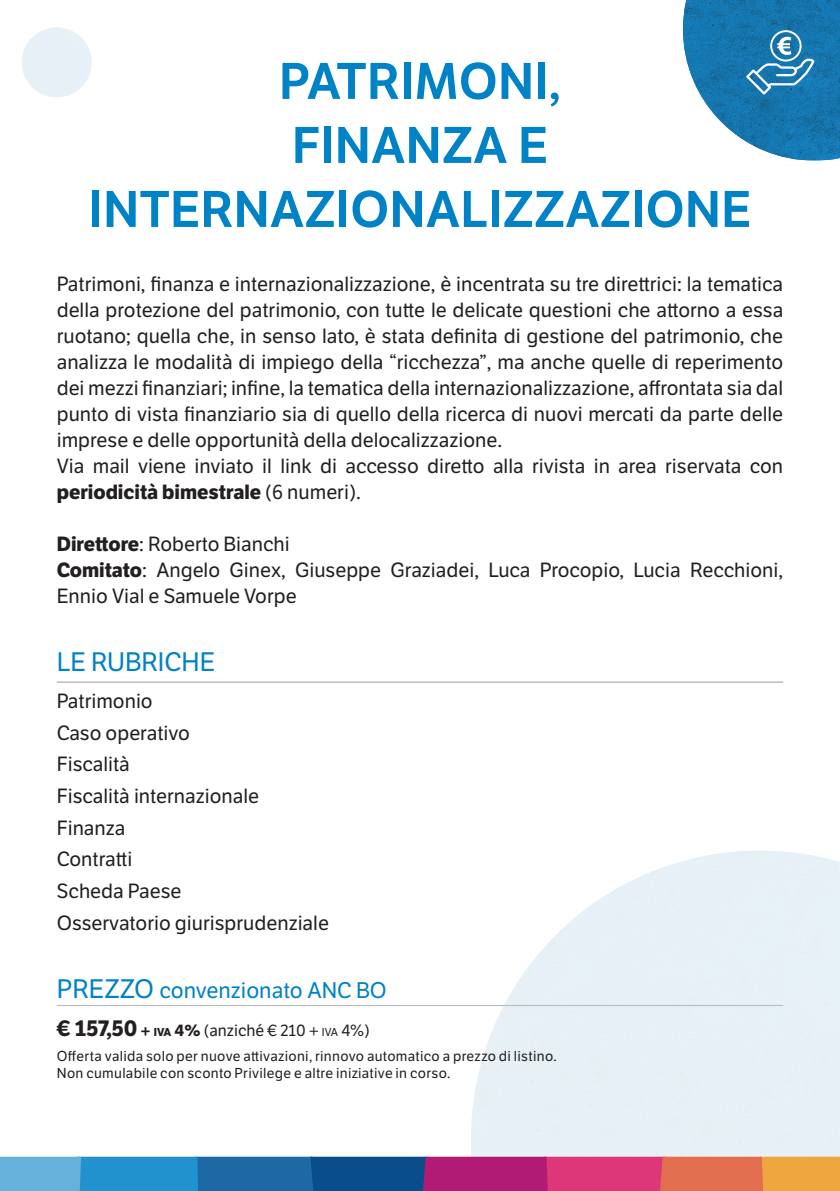
<style>
.page{position:relative;width:840px;height:1191px;background:#fff}
.page>*{position:absolute;margin:0;border:0;box-sizing:border-box;transform-origin:0 0}
.t1{font:600 50px "LFT Etica";color:#0082c6}
.t2{font:26px "LFT Etica";color:#0082c6}
.t3{font:22px "LFT Etica";color:#0082c6}
.t4{font:20px/26px "LFT Etica";color:#231f20}
.t5{font:16px "LFT Etica";color:#231f20}
.t6{font:14px "LFT Etica";letter-spacing:.02em;color:#231f20}
.s1{font-weight:700}
.s2{font-size:26px}
.s3{font-weight:700;font-size:22px}
.s4{font-weight:700;font-size:11.2px}
.s5{font-size:11.2px}
.s6{font-style:inherit}
</style>
<div class="page">
<svg style="left:0;top:1156px;width:839px;height:35px;background:#7f688e"></svg>
<svg style="left:682px;top:0;width:157px;height:161px"></svg>
<hr style="left:57px;top:681px;width:725px;height:2px;background:#bcbdc0">
<hr style="left:57px;top:1005px;width:725px;height:1px;background:#bcbdc0">
<p class="t1" style="left:279px;top:51px;width:283px">PATRIMONI,</p>
<p class="t1" style="left:291px;top:115px;width:258px">FINANZA E</p>
<p class="t1" style="left:89px;top:179px;width:664px">INTERNAZIONALIZZAZIONE</p>
<p class="t4" style="left:57px;top:271px;width:727px;text-align:justify">Patrimoni, finanza e internazionalizzazione, è incentrata su tre direttrici: la tematica della protezione del patrimonio, con tutte le delicate questioni che attorno a essa ruotano; quella che, in senso lato, è stata definita di gestione del patrimonio, che analizza le modalità di impiego della “ricchezza”, ma anche quelle di reperimento dei mezzi finanziari; infine, la tematica della internazionalizzazione, affrontata sia dal punto di vista finanziario sia di quello della ricerca di nuovi mercati da parte delle imprese e delle opportunità della delocalizzazione.</p>
<p class="t4" style="left:57px;top:453px;width:727px">Via mail viene inviato il link di accesso diretto alla rivista in area riservata con <span class="s1">periodicità bimestrale</span> (6 numeri).</p>
<p class="t4" style="left:57px;top:531px;width:234px"><span class="s1">Direttore</span>: Roberto Bianchi</p>
<p class="t4" style="left:57px;top:557px;width:727px"><span class="s1">Comitato</span>: Angelo Ginex, Giuseppe Graziadei, Luca Procopio, Lucia Recchioni,<br>Ennio Vial e Samuele Vorpe</p>
<p class="t2" style="left:57px;top:646px;width:160px">LE RUBRICHE</p>
<p class="t4" style="left:57px;top:688px;width:97px">Patrimonio</p>
<p class="t4" style="left:57px;top:720px;width:135px">Caso operativo</p>
<p class="t4" style="left:57px;top:751px;width:75px">Fiscalità</p>
<p class="t4" style="left:57px;top:783px;width:204px">Fiscalità internazionale</p>
<p class="t4" style="left:57px;top:815px;width:70px">Finanza</p>
<p class="t4" style="left:57px;top:846px;width:77px">Contratti</p>
<p class="t4" style="left:57px;top:878px;width:126px">Scheda Paese</p>
<p class="t4" style="left:57px;top:910px;width:273px">Osservatorio giurisprudenziale</p>
<p class="t3" style="left:57px;top:977px;width:331px"><span class="s2">PREZZO</span> convenzionato ANC BO</p>
<p class="t5" style="left:57px;top:1021px;width:314px"><span class="s3">€ 157,50</span> <span class="s1">+</span> <span class="s4">iva</span> <span class="s1">4%</span> (anziché € 210 + <span class="s5">iva</span> <span class="s6">4%</span>)</p>
<p class="t6" style="left:57px;top:1047px;width:501px">Offerta valida solo per nuove attivazioni, rinnovo automatico a prezzo di listino.</p>
<p class="t6" style="left:57px;top:1064px;width:395px">Non cumulabile con sconto Privilege e altre iniziative in corso.</p>
</div>
